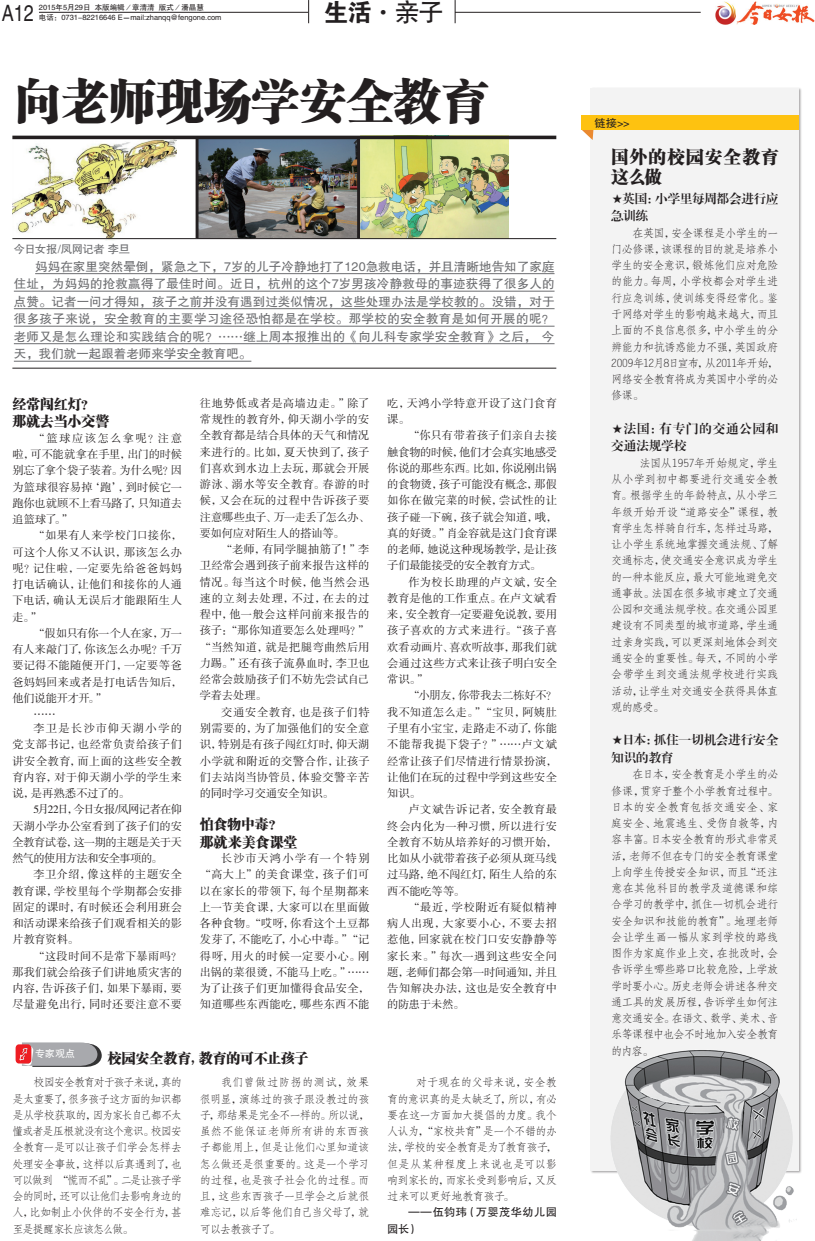
<style>
.page{position:relative;width:815px;height:1241px;background:#fff}
.page>*{position:absolute;margin:0;border:0;box-sizing:border-box;transform-origin:0 0}
.t1{font:47.5px "FZCSK GBK1 0";color:#231f20}
.t2{font:25px "FZHTJW GB1 0";color:#231f20}
.t3{font:22.62px "FZHTJW GB1 0";color:#231f20;scale:.8 1}
.t4{font:17.5px/20px "FZCSK GBK1 0";letter-spacing:.06em;color:#231f20}
.t5{font:13.75px/17.5px "FZCSK GBK1 0";letter-spacing:.005em;color:#231f20}
.t6{font:12.5px/17.5px "FZHTJW GB1 0";letter-spacing:.02em;color:#6c6d70;text-align:justify}
.t7{font:12.5px/17.5px "FZXBSJW GB1 0";color:#231f20}
.t8{font:12.5px/17.5px "FZXBSJW GB1 0";letter-spacing:.06em;color:#231f20}
.t9{font:11.25px/16.2px "FZSSJW GB1 0";letter-spacing:.01em;color:#231f20;text-align:justify}
.t10{font:11.25px/16.2px "FZFSJW GB1 0";letter-spacing:-.065em;color:#231f20;text-align:justify}
.t11{font:11.25px/16.2px "FZHTJW GB1 0";letter-spacing:.03em;color:#231f20}
.t12{font:11.25px/16.2px "FZSSJW GB1 0";letter-spacing:.035em;color:#231f20}
.t13{font:11.25px "FZSSJW GB1 0";letter-spacing:.04em;color:#231f20}
.t14{font:11.25px "FZSSJW GB1 0";letter-spacing:-.045em;color:#231f20}
.t15{font:11.25px "FZHTJW GB1 0";letter-spacing:-.03em;color:#6c6d70}
.t16{font:11.25px "FZSSJW GB1 0";letter-spacing:-.015em;color:#231f20}
.t17{font:10px "FZHTJW GB1 0";color:#fff}
.t18{font:7.5px "FZHTJW GB1 0";color:#231f20}
.s1{font-family:"FZDHTJW GB1 0"}
</style>
<div class="page">
<img style="left:13px;top:135px;width:163px;height:106px">
<img style="left:199px;top:139px;width:310px;height:99px">
<hr style="left:196px;top:137px;width:3px;height:101px;background:#231f20">
<hr style="left:357px;top:137px;width:3px;height:101px;background:#231f20">
<div style="left:589px;top:86px;width:214px;height:1087px;background:#231f20;opacity:.4"></div>
<div style="left:591px;top:88px;width:208px;height:1081px;background:#f3f3f3"></div>
<img style="left:607px;top:1050px;width:190px;height:190px">
<svg style="left:581px;top:129px;width:13px;height:11px"></svg>
<hr style="left:39px;top:12px;width:662px;height:1px;background:#231f20">
<img style="left:716px;top:1px;width:99px;height:24px">
<div style="left:308px;top:0;width:147px;height:25px;background:#fff"></div>
<svg style="left:308px;top:0;width:1px;height:23px"></svg>
<svg style="left:455px;top:0;width:1px;height:23px"></svg>
<hr style="left:35px;top:273px;width:520px;height:1px;background:#6c6d70">
<hr style="left:14px;top:291px;width:541px;height:1px;background:#6c6d70">
<hr style="left:14px;top:308px;width:541px;height:1px;background:#6c6d70">
<hr style="left:14px;top:326px;width:541px;height:1px;background:#6c6d70">
<hr style="left:14px;top:343px;width:541px;height:1px;background:#6c6d70">
<hr style="left:14px;top:361px;width:237px;height:1px;background:#6c6d70">
<div style="left:581px;top:115px;width:218px;height:14px;background:#fec210"></div>
<svg style="left:16px;top:1042px;width:86px;height:24px;background:#b2999d"></svg>
<hr style="left:12px;top:136px;width:544px;height:3px;background:#231f20">
<hr style="left:12px;top:238px;width:544px;height:1px;background:#231f20">
<hr style="left:12px;top:367px;width:544px;height:1px;background:#231f20">
<p class="t18" style="left:39px;top:3px;width:166px">2015年5月29日 本版编辑／章清清 版式／潘晶慧</p>
<h3 class="t3" style="left:2px;top:1px;width:42px">A12</h3>
<p class="t18" style="left:39px;top:13px;width:184px">电话：0731-82216646 E－mail:zhanqq@fengone.com</p>
<h2 class="t2" style="left:323px;top:-1px;width:121px"><span class="s1">生活</span>·亲子</h2>
<h1 class="t1" style="left:14px;top:75px;width:476px">向老师现场学安全教育</h1>
<p class="t15" style="left:14px;top:243px;width:118px">今日女报/凤网记者 李旦</p>
<p class="t6" style="left:14px;top:258px;width:542px;text-indent:21px">妈妈在家里突然晕倒，紧急之下，7岁的儿子冷静地打了120急救电话，并且清晰地告知了家庭住址，为妈妈的抢救赢得了最佳时间。近日，杭州的这个7岁男孩冷静救母的事迹获得了很多人的点赞。记者一问才得知，孩子之前并没有遇到过类似情况，这些处理办法是学校教的。没错，对于很多孩子来说，安全教育的主要学习途径恐怕都是在学校。那学校的安全教育是如何开展的呢？老师又是怎么理论和实践结合的呢？……继上周本报推出的《向儿科专家学安全教育》之后， 今天，我们就一起跟着老师来学安全教育吧。</p>
<p class="t5" style="left:12px;top:395px;width:98px">经常闯红灯？那就去当小交警</p>
<p class="t9" style="left:12px;top:430px;width:171px;text-indent:21px">“篮球应该怎么拿呢？注意啦，可不能就拿在手里，出门的时候别忘了拿个袋子装着。为什么呢？因为篮球很容易掉‘跑’，到时候它一跑你也就顾不上看马路了，只知道去追篮球了。”</p>
<p class="t9" style="left:12px;top:528px;width:171px;text-indent:21px">“如果有人来学校门口接你，可这个人你又不认识，那该怎么办呢？记住啦，一定要先给爸爸妈妈打电话确认，让他们和接你的人通下电话，确认无误后才能跟陌生人走。”</p>
<p class="t14" style="left:34px;top:627px;width:150px">“假如只有你一个人在家，万一</p>
<p class="t9" style="left:12px;top:641px;width:171px">有人来敲门了，你该怎么办呢？千万</p>
<p class="t13" style="left:12px;top:659px;width:171px">要记得不能随便开门，一定要等爸</p>
<p class="t9" style="left:12px;top:674px;width:171px">爸妈妈回来或者是打电话告知后，</p>
<p class="t16" style="left:12px;top:692px;width:96px">他们说能开才开。”</p>
<p class="t9" style="left:34px;top:706px;width:24px">……</p>
<p class="t9" style="left:12px;top:720px;width:171px;text-indent:21px">李卫是长沙市仰天湖小学的党支部书记，也经常负责给孩子们讲安全教育，而上面的这些安全教育内容，对于仰天湖小学的学生来说，是再熟悉不过了的。</p>
<p class="t9" style="left:12px;top:801px;width:171px;text-indent:21px">5月22日，今日女报/凤网记者在仰天湖小学办公室看到了孩子们的安全教育试卷，这一期的主题是关于天然气的使用方法和安全事项的。</p>
<p class="t9" style="left:12px;top:866px;width:171px;text-indent:21px">李卫介绍，像这样的主题安全教育课，学校里每个学期都会安排固定的课时，有时候还会利用班会和活动课来给孩子们观看相关的影片教育资料。</p>
<p class="t9" style="left:12px;top:948px;width:171px;text-indent:21px">“这段时间不是常下暴雨吗？那我们就会给孩子们讲地质灾害的内容，告诉孩子们，如果下暴雨，要尽量避免出行，同时还要注意不要</p>
<p class="t9" style="left:200px;top:395px;width:171px">往地势低或者是高墙边走。”除了常规性的教育外，仰天湖小学的安全教育都是结合具体的天气和情况来进行的。比如，夏天快到了，孩子们喜欢到水边上去玩，那就会开展游泳、溺水等安全教育。春游的时候，又会在玩的过程中告诉孩子要注意哪些虫子、万一走丢了怎么办、要如何应对陌生人的搭讪等。</p>
<p class="t9" style="left:200px;top:541px;width:171px;text-indent:21px">“老师，有同学腿抽筋了！”李卫经常会遇到孩子前来报告这样的情况。每当这个时候，他当然会迅速的立刻去处理，不过，在去的过程中，他一般会这样问前来报告的孩子：“那你知道要怎么处理吗？” “当然知道，就是把腿弯曲然后用力踢。”还有孩子流鼻血时，李卫也经常会鼓励孩子们不妨先尝试自己学着去处理。</p>
<p class="t9" style="left:200px;top:704px;width:171px;text-indent:21px">交通安全教育，也是孩子们特别需要的，为了加强他们的安全意识，特别是有孩子闯红灯时，仰天湖小学就和附近的交警合作，让孩子们去站岗当协管员，体验交警辛苦的同时学习交通安全知识。</p>
<p class="t5" style="left:200px;top:815px;width:99px">怕食物中毒？那就来美食课堂</p>
<p class="t9" style="left:200px;top:850px;width:171px;text-indent:21px">长沙市天鸿小学有一个特别“高大上”的美食课堂，孩子们可以在家长的带领下，每个星期都来上一节美食课，大家可以在里面做各种食物。“哎呀，你看这个土豆都发芽了，不能吃了，小心中毒。”“记得呀，用火的时候一定要小心。刚出锅的菜很烫，不能马上吃。”……为了让孩子们更加懂得食品安全，知道哪些东西能吃，哪些东西不能</p>
<p class="t12" style="left:387px;top:395px;width:171px">吃，天鸿小学特意开设了这门食育课。</p>
<p class="t9" style="left:387px;top:428px;width:171px;text-indent:21px">“你只有带着孩子们亲自去接触食物的时候，他们才会真实地感受你说的那些东西。比如，你说刚出锅的食物烫，孩子可能没有概念，那假如你在做完菜的时候，尝试性的让孩子碰一下碗，孩子就会知道，哦，真的好烫。”肖金容就是这门食育课的老师，她说这种现场教学，是让孩子们最能接受的安全教育方式。</p>
<p class="t9" style="left:387px;top:574px;width:171px;text-indent:21px">作为校长助理的卢文斌，安全教育是他的工作重点。在卢文斌看来，安全教育一定要避免说教，要用孩子喜欢的方式来进行。“孩子喜欢看动画片、喜欢听故事，那我们就会通过这些方式来让孩子明白安全常识。”</p>
<p class="t9" style="left:387px;top:688px;width:171px;text-indent:21px">“小朋友，你带我去二栋好不？我不知道怎么走。”“宝贝，阿姨肚子里有小宝宝，走路走不动了，你能不能帮我提下袋子？”……卢文斌经常让孩子们尽情进行情景扮演，让他们在玩的过程中学到这些安全知识。</p>
<p class="t9" style="left:387px;top:801px;width:171px;text-indent:21px">卢文斌告诉记者，安全教育最终会内化为一种习惯，所以进行安全教育不妨从培养好的习惯开始，比如从小就带着孩子必须从斑马线过马路，绝不闯红灯，陌生人给的东西不能吃等等。</p>
<p class="t9" style="left:387px;top:899px;width:171px;text-indent:21px">“最近，学校附近有疑似精神病人出现，大家要小心，不要去招惹他，回家就在校门口安安静静等家长来。”每次一遇到这些安全问题，老师们都会第一时间通知，并且告知解决办法，这也是安全教育中的防患于未然。</p>
<p class="t17" style="left:35px;top:1047px;width:41px">专家观点</p>
<p class="t10" style="left:12px;top:1074px;width:171px;text-indent:21px">校园安全教育对于孩子来说，真的是太重要了，很多孩子这方面的知识都是从学校获取的，因为家长自己都不太懂或者是压根就没有这个意识。校园安全教育一是可以让孩子们学会怎样去处理安全事故，这样以后真遇到了，也可以做到 “慌而不乱”。二是让孩子学会的同时，还可以让他们去影响身边的人，比如制止小伙伴的不安全行为，甚至是提醒家长应该怎么做。</p>
<p class="t10" style="left:200px;top:1074px;width:171px;text-indent:21px">我们曾做过防拐的测试，效果很明显，演练过的孩子跟没教过的孩子，那结果是完全不一样的。所以说，虽然不能保证老师所有讲的东西孩子都能用上，但是让他们心里知道该怎么做还是很重要的。这是一个学习的过程，也是孩子社会化的过程。而且，这些东西孩子一旦学会之后就很难忘记，以后等他们自己当父母了，就可以去教孩子了。</p>
<p class="t10" style="left:387px;top:1074px;width:171px;text-indent:29px">对于现在的父母来说，安全教育的意识真的是太缺乏了，所以，有必要在这一方面加大提倡的力度。我个人认为，“家校共育”是一个不错的办法，学校的安全教育是为了教育孩子，但是从某种程度上来说也是可以影响到家长的，而家长受到影响后，又反过来可以更好地教育孩子。</p>
<p class="t5" style="left:108px;top:1049px;width:202px">校园安全教育，教育的可不止孩子</p>
<p class="t11" style="left:387px;top:1204px;width:171px;text-indent:21px">——伍钧玮（万婴茂华幼儿园园长）</p>
<p class="t11" style="left:595px;top:115px;width:37px">链接&gt;&gt;</p>
<h3 class="t4" style="left:611px;top:147px;width:169px">国外的校园安全教育这么做</h3>
<p class="t7" style="left:611px;top:190px;width:169px">★英国：小学里每周都会进行应急训练</p>
<p class="t10" style="left:611px;top:225px;width:169px;text-indent:21px">在英国，安全课程是小学生的一门必修课，该课程的目的就是培养小学生的安全意识，锻炼他们应对危险的能力。每周，小学校都会对学生进行应急训练，使训练变得经常化。鉴于网络对学生的影响越来越大，而且上面的不良信息很多，中小学生的分辨能力和抗诱惑能力不强，英国政府2009年12月8日宣布，从2011年开始，网络安全教育将成为英国中小学的必修课。</p>
<p class="t8" style="left:611px;top:420px;width:169px">★法国：有专门的交通公园和交通法规学校</p>
<p class="t10" style="left:611px;top:455px;width:169px;text-indent:28px">法国从1957年开始规定，学生从小学到初中都要进行交通安全教育。根据学生的年龄特点，从小学三年级开始开设“道路安全”课程，教育学生怎样骑自行车，怎样过马路，让小学生系统地掌握交通法规、了解交通标志，使交通安全意识成为学生的一种本能反应，最大可能地避免交通事故。法国在很多城市建立了交通公园和交通法规学校。在交通公园里建设有不同类型的城市道路，学生通过亲身实践，可以更深刻地体会到交通安全的重要性。每天，不同的小学会带学生到交通法规学校进行实践活动，让学生对交通安全获得具体直观的感受。</p>
<p class="t7" style="left:611px;top:731px;width:169px">★日本：抓住一切机会进行安全知识的教育</p>
<p class="t10" style="left:611px;top:766px;width:169px;text-indent:21px">在日本，安全教育是小学生的必修课，贯穿于整个小学教育过程中。日本的安全教育包括交通安全、家庭安全、地震逃生、受伤自救等，内容丰富。日本安全教育的形式非常灵活，老师不但在专门的安全教育课堂上向学生传授安全知识，而且“还注意在其他科目的教学及道德课和综合学习的教学中，抓住一切机会进行安全知识和技能的教育”。地理老师会让学生画一幅从家到学校的路线图作为家庭作业上交，在批改时，会告诉学生哪些路口比较危险，上学放学时要小心。历史老师会讲述各种交通工具的发展历程，告诉学生如何注意交通安全。在语文、数学、美术、音乐等课程中也会不时地加入安全教育的内容。</p>
</div>
